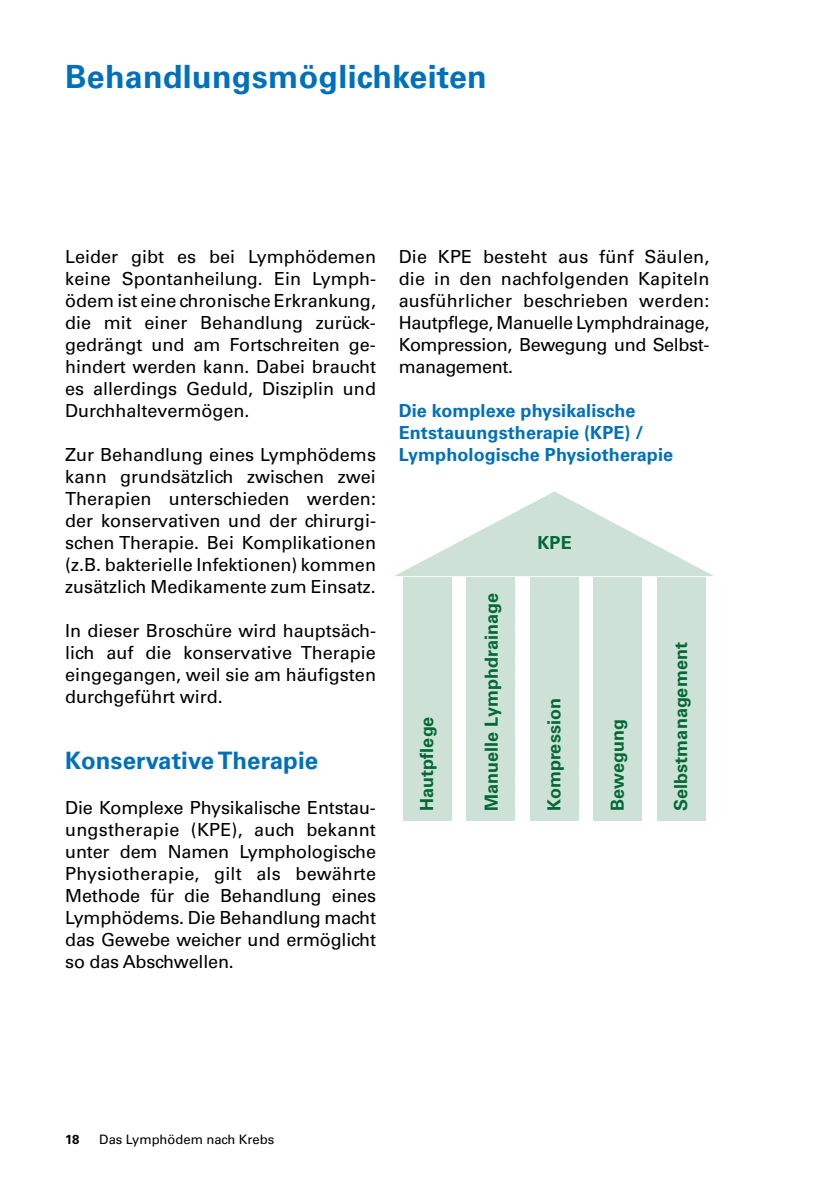
<style>
.page{position:relative;width:840px;height:1191px;background:#fff}
.page>*{position:absolute;margin:0;border:0;box-sizing:border-box;transform-origin:0 0}
.t1{font:700 32px "Univers LT Std";letter-spacing:.01em;color:#0070ba}
.t2{font:700 24px "Univers LT Std";letter-spacing:.005em;color:#0070ba}
.t3{font:18px/22px "Univers LT Std";color:#000;text-align:justify}
.t4{font:700 18px/22px "Univers LT Std";letter-spacing:.005em;color:#0070ba}
.t5{font:700 18px "Univers LT Std";letter-spacing:.005em;color:#006935}
.t6{font:13px "Univers LT Std";color:#000}
.t7{font:700 13px "Univers LT Std";color:#000}
</style>
<div class="page">
<svg style="left:395px;top:491px;width:319px;height:88px"></svg>
<div style="left:403px;top:577px;width:48px;height:243px;background:#cde1d7"></div>
<div style="left:466px;top:577px;width:48px;height:243px;background:#cde1d7"></div>
<div style="left:530px;top:577px;width:48px;height:243px;background:#cde1d7"></div>
<div style="left:593px;top:577px;width:48px;height:243px;background:#cde1d7"></div>
<div style="left:657px;top:577px;width:48px;height:243px;background:#cde1d7"></div>
<h1 class="t1" style="left:65px;top:58px;width:423px">Behandlungsmöglichkeiten</h1>
<p class="t3" style="left:65px;top:246px;width:312px">Leider gibt es bei Lymphödemen keine Spontanheilung. Ein Lymph&shy;ödem ist eine chronische Erkrankung, die mit einer Behandlung zurück&shy;gedrängt und am Fortschreiten ge&shy;hindert werden kann. Dabei braucht es allerdings Geduld, Disziplin und Durchhaltevermögen.</p>
<p class="t3" style="left:65px;top:444px;width:312px">Zur Behandlung eines Lymphödems kann grundsätzlich zwischen zwei Therapien unterschieden werden: der konservativen und der chirurgi&shy;schen Therapie. Bei Komplikationen (z.B. bakterielle Infektionen) kommen zusätzlich Medikamente zum Einsatz.</p>
<p class="t3" style="left:65px;top:620px;width:312px">In dieser Broschüre wird hauptsäch&shy;lich auf die konservative Therapie eingegangen, weil sie am häufigsten durchgeführt wird.</p>
<h2 class="t2" style="left:65px;top:747px;width:254px">Konservative Therapie</h2>
<p class="t3" style="left:65px;top:796px;width:312px">Die Komplexe Physikalische Entstau&shy;ungstherapie (KPE), auch bekannt unter dem Namen Lymphologische Physiotherapie, gilt als bewährte Methode für die Behandlung eines Lymphödems. Die Behandlung macht das Gewebe weicher und ermöglicht so das Abschwellen.</p>
<p class="t3" style="left:398px;top:246px;width:312px">Die KPE besteht aus fünf Säulen, die in den nachfolgenden Kapiteln ausführlicher beschrieben werden:<br>Hautpflege, Manuelle Lymphdrainage, Kompression, Bewegung und Selbst&shy;management.</p>
<p class="t4" style="left:398px;top:400px;width:276px">Die komplexe physikalische<br>Entstauungstherapie (KPE) /<br>Lymphologische Physiotherapie</p>
<p class="t5" style="left:416px;top:811px;width:96px;rotate:-90deg">Hautpflege</p>
<p class="t5" style="left:480px;top:811px;width:220px;rotate:-90deg">Manuelle Lymphdrainage</p>
<p class="t5" style="left:537px;top:532px;width:36px">KPE</p>
<p class="t5" style="left:543px;top:811px;width:115px;rotate:-90deg">Kompression</p>
<p class="t5" style="left:606px;top:811px;width:94px;rotate:-90deg">Bewegung</p>
<p class="t5" style="left:669px;top:811px;width:171px;rotate:-90deg">Selbstmanagement</p>
<p class="t7" style="left:65px;top:1132px;width:16px">18</p>
<p class="t6" style="left:99px;top:1132px;width:176px">Das Lymphödem nach Krebs</p>
</div>
